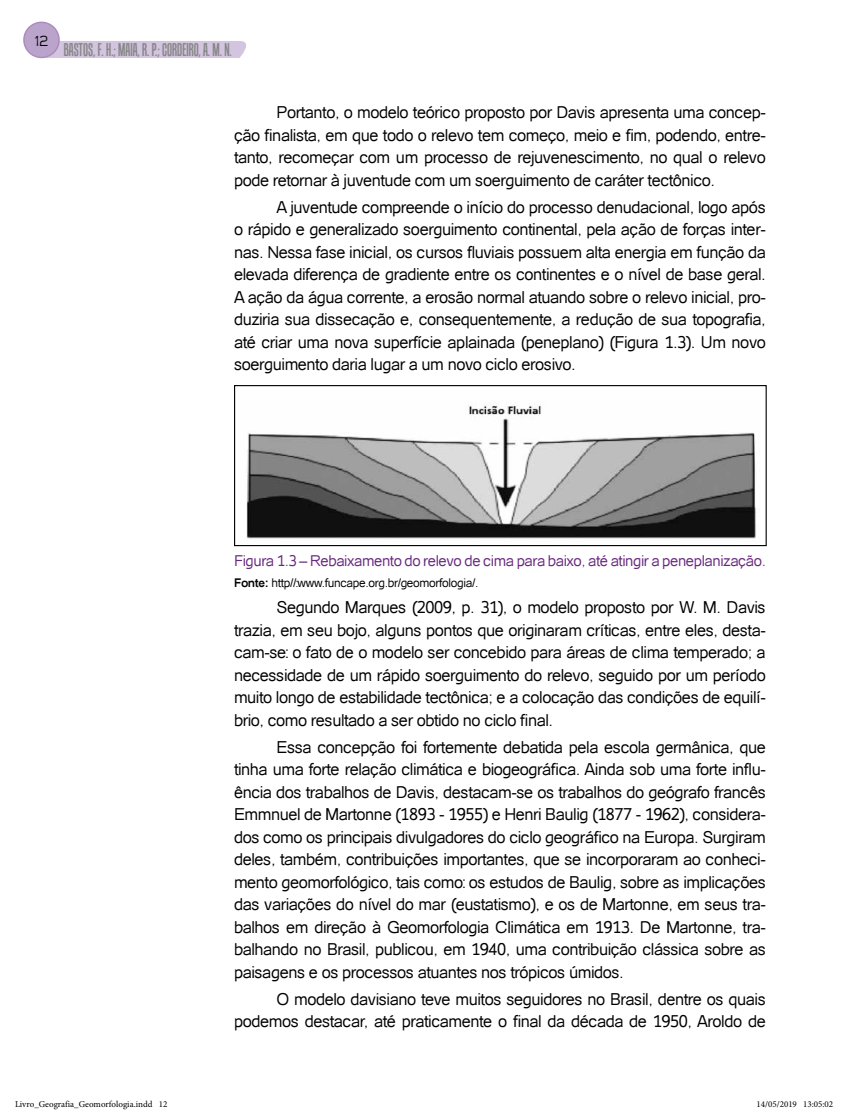
<style>
.page{position:relative;width:851px;height:1112px;background:#fff}
.page>*{position:absolute;margin:0;border:0;box-sizing:border-box;transform-origin:0 0}
.t1{font:18px "Tandelle";color:#878787}
.t2{font:16.5px/22.5px "Catriel";letter-spacing:-.03em;color:#000;text-align:justify}
.t3{font:300 16.5px "Teen";color:#000}
.t4{font:15px "Catriel";letter-spacing:-.03em;color:#68297e}
.t5{font:12px "Catriel";letter-spacing:-.03em;color:#000}
.t6{font:9px "Minion Pro";color:#000}
.s1{font-weight:700}
</style>
<div class="page">
<div style="left:46px;top:41px;width:200px;height:17px;background:#d3c5e0"></div>
<div style="left:24px;top:22px;width:35px;height:35px;background:#bba4cb;border-radius:50%"></div>
<div style="left:23px;top:22px;width:37px;height:36px;border:2px solid #ac8dbd;border-radius:50%"></div>
<img style="left:246px;top:405px;width:510px;height:134px">
<div style="left:234px;top:385px;width:532px;height:161px;border:1px solid #000"></div>
<p class="t3" style="left:35px;top:32px;width:15px">12</p>
<p class="t1" style="left:64px;top:39px;width:169px">BASTOS, F. H.; MAIA, R. P.; CORDEIRO, A. M. N.</p>
<p class="t2" style="left:234px;top:101px;width:533px;text-indent:43px">Portanto, o modelo teórico proposto por Davis apresenta uma concep&shy;ção finalista, em que todo o relevo tem começo, meio e fim, podendo, entre&shy;tanto, recomeçar com um processo de rejuvenescimento, no qual o relevo pode retornar à juventude com um soerguimento de caráter tectônico.</p>
<p class="t2" style="left:234px;top:195px;width:533px;text-indent:43px">A juventude compreende o início do processo denudacional, logo após o rápido e generalizado soerguimento continental, pela ação de forças inter&shy;nas. Nessa fase inicial, os cursos fluviais possuem alta energia em função da elevada diferença de gradiente entre os continentes e o nível de base geral.<br>A ação da água corrente, a erosão normal atuando sobre o relevo inicial, pro&shy;duziria sua dissecação e, consequentemente, a redução de sua topografia, até criar uma nova superfície aplainada (peneplano) (Figura 1.3). Um novo soerguimento daria lugar a um novo ciclo erosivo.</p>
<p class="t4" style="left:234px;top:551px;width:533px">Figura 1.3 – Rebaixamento do relevo de cima para baixo, até atingir a peneplanização.</p>
<p class="t5" style="left:234px;top:575px;width:246px"><span class="s1">Fonte:</span> http//:www.funcape.org.br/geomorfologia/.</p>
<p class="t2" style="left:234px;top:596px;width:533px;text-indent:43px">Segundo Marques (2009, p. 31), o modelo proposto por W. M. Davis trazia, em seu bojo, alguns pontos que originaram críticas, entre eles, desta&shy;cam-se: o fato de o modelo ser concebido para áreas de clima temperado; a necessidade de um rápido soerguimento do relevo, seguido por um período muito longo de estabilidade tectônica; e a colocação das condições de equilí&shy;brio, como resultado a ser obtido no ciclo final.</p>
<p class="t2" style="left:234px;top:735px;width:533px;text-indent:43px">Essa concepção foi fortemente debatida pela escola germânica, que tinha uma forte relação climática e biogeográfica. Ainda sob uma forte influ&shy;ência dos trabalhos de Davis, destacam-se os trabalhos do geógrafo francês Emmnuel de Martonne (1893 - 1955) e Henri Baulig (1877 - 1962), considera&shy;dos como os principais divulgadores do ciclo geográfico na Europa. Surgiram deles, também, contribuições importantes, que se incorporaram ao conheci&shy;mento geomorfológico, tais como: os estudos de Baulig, sobre as implicações das variações do nível do mar (eustatismo), e os de Martonne, em seus tra&shy;balhos em direção à Geomorfologia Climática em 1913. De Martonne, tra&shy;balhando no Brasil, publicou, em 1940, uma contribuição clássica sobre as paisagens e os processos atuantes nos trópicos úmidos.</p>
<p class="t2" style="left:234px;top:987px;width:533px;text-align:right">O modelo davisiano teve muitos seguidores no Brasil, dentre os quais podemos destacar, até praticamente o final da década de 1950, Aroldo de</p>
<p class="t6" style="left:15px;top:1098px;width:154px">Livro_Geografia_Geomorfologia.indd 12</p>
<p class="t6" style="left:756px;top:1098px;width:78px">14/05/2019 13:05:02</p>
</div>
